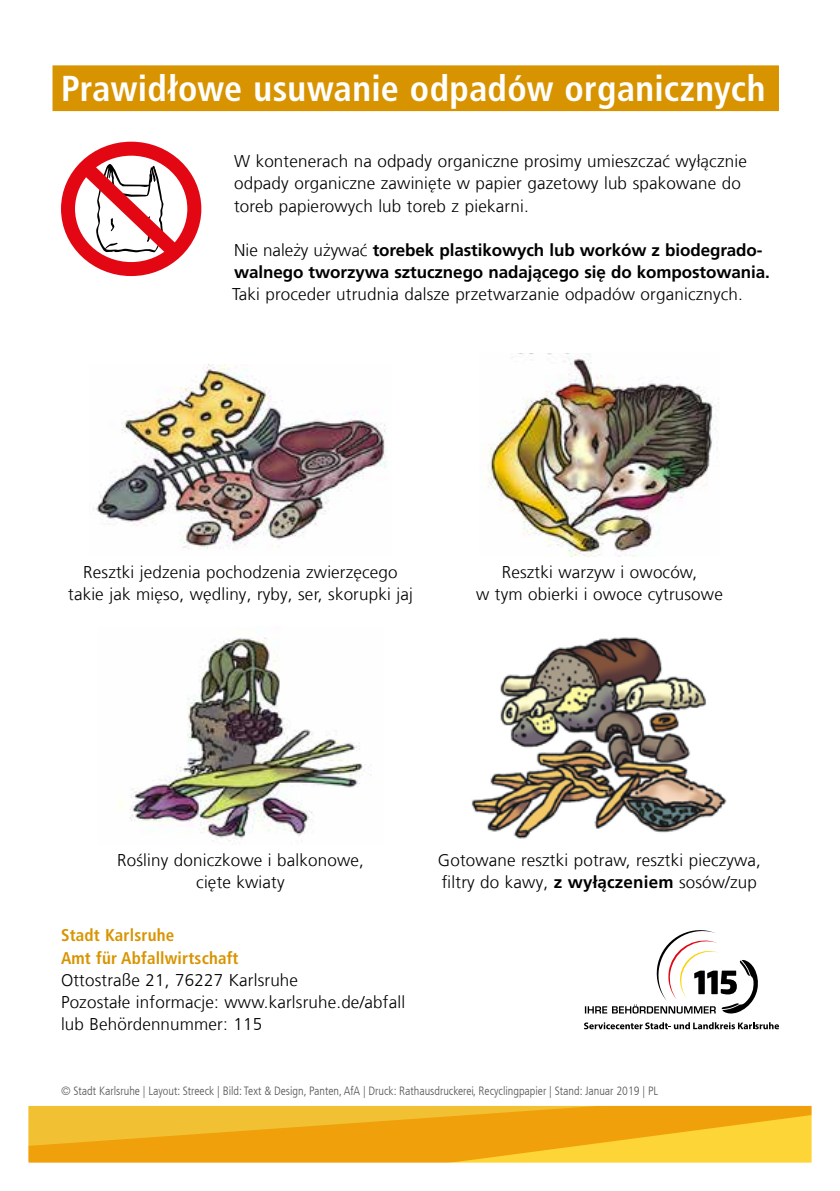
<style>
.page{position:relative;width:840px;height:1191px;background:#fff}
.page>*{position:absolute;margin:0;border:0;box-sizing:border-box;transform-origin:0 0}
.t1{font:700 condensed 36px "Frutiger For Karlsruhe";letter-spacing:.01em;color:#fff}
.t2{font:300 17px/22.2px "Frutiger For Karlsruhe";letter-spacing:.01em;color:#000}
.t3{font:700 17px/22.2px "Frutiger For Karlsruhe";letter-spacing:-.005em;color:#000}
.t4{font:700 condensed 17px/22.2px "Frutiger For Karlsruhe";letter-spacing:.01em;color:#d89400}
.t5{font:300 condensed 12px "Frutiger For Karlsruhe";color:#575756}
.s1{font-weight:300}
.s2{font-weight:700}
</style>
<div class="page">
<svg style="left:28px;top:1105px;width:784px;height:58px;background:#f2b422"></svg>
<svg style="left:584px;top:930px;width:174px;height:83px"></svg>
<svg style="left:584px;top:1022px;width:194px;height:7px"></svg>
<img style="left:93px;top:365px;width:294px;height:184px">
<img style="left:485px;top:354px;width:234px;height:203px">
<img style="left:119px;top:637px;width:252px;height:205px">
<img style="left:471px;top:637px;width:256px;height:202px">
<div style="left:52px;top:65px;width:726px;height:46px;background:#d89400"></div>
<svg style="left:63px;top:144px;width:135px;height:131px"></svg>
<h1 class="t1" style="left:61px;top:67px;width:705px">Prawidłowe usuwanie odpadów organicznych</h1>
<p class="t2" style="left:234px;top:150px;width:514px">W kontenerach na odpady organiczne prosimy umieszczać wyłącznie odpady organiczne zawinięte w papier gazetowy lub spakowane do toreb papierowych lub toreb z piekarni.</p>
<p class="t3" style="left:234px;top:239px;width:537px"><span class="s1">Nie należy używać</span> torebek plastikowych lub worków z biodegrado&shy;walnego tworzywa sztucznego nadającego się do kompostowania.</p>
<p class="t2" style="left:232px;top:283px;width:512px">Taki proceder utrudnia dalsze przetwarzanie odpadów organicznych.</p>
<p class="t2" style="left:68px;top:561px;width:346px;text-align:center">Resztki jedzenia pochodzenia zwierzęcego takie jak mięso, wędliny, ryby, ser, skorupki jaj</p>
<p class="t2" style="left:476px;top:561px;width:248px;text-align:center">Resztki warzyw i owoców,<br>w tym obierki i owoce cytrusowe</p>
<p class="t2" style="left:117px;top:849px;width:248px;text-align:center">Rośliny doniczkowe i balkonowe, cięte kwiaty</p>
<p class="t2" style="left:437px;top:849px;width:324px">Gotowane resztki potraw, resztki pieczywa, filtry do kawy, <span class="s2">z wyłączeniem</span> sosów/zup</p>
<p class="t4" style="left:61px;top:924px;width:179px">Stadt Karlsruhe<br>Amt für Abfallwirtschaft</p>
<p class="t2" style="left:61px;top:968px;width:345px">Ottostraße 21, 76227 Karlsruhe<br>Pozostałe informacje: www.karlsruhe.de/abfall lub Behördennummer: 115</p>
<p class="t5" style="left:61px;top:1083px;width:598px">© Stadt Karlsruhe | Layout: Streeck | Bild: Text &amp; Design, Panten, AfA | Druck: Rathausdruckerei, Recyclingpapier | Stand: Januar 2019 | PL</p>
</div>
